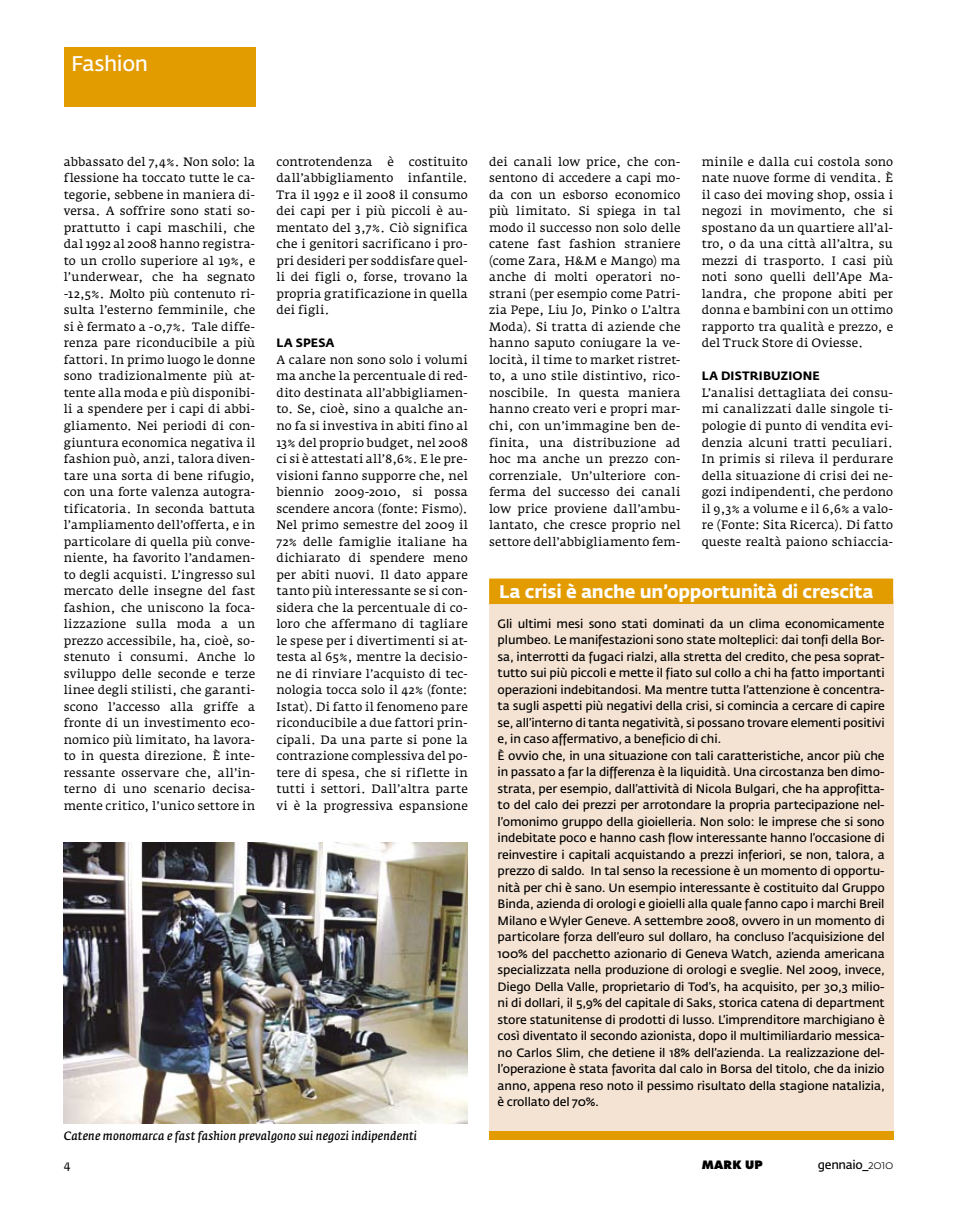
<style>
.page{position:relative;width:957px;height:1212px;background:#fff}
.page>*{position:absolute;margin:0;border:0;box-sizing:border-box;transform-origin:0 0}
.t1{font:600 21px "Fedra Sans Std";letter-spacing:-.02em;color:#fff}
.t2{font:700 18px "Fedra Sans Std";color:#fff}
.t3{font:12px/16.5px "Fedra Serif A Std";letter-spacing:.01em;color:#000;text-align:justify}
.t4{font:600 12px/16.5px "Fedra Sans Std";letter-spacing:-.01em;color:#000}
.t5{font:italic 600 12px "Fedra Serif A Std";letter-spacing:.015em;color:#000}
.t6{font:700 12px "Fedra Sans Std";letter-spacing:.015em;color:#000}
.t7{font:600 12px "Fedra Sans Std";letter-spacing:-.03em;color:#000}
.t8{font:800 11.25px "Futura Std";letter-spacing:.025em;color:#000}
.s1{font-weight:300}
</style>
<div class="page">
<div style="left:64px;top:47px;width:191px;height:59px;background:#e39c00"></div>
<div style="left:489px;top:599px;width:404px;height:540px;background:#f4e3d3"></div>
<div style="left:490px;top:579px;width:402px;height:24px;background:#e39c00"></div>
<div style="left:489px;top:578px;width:404px;height:26px;border:2px solid #e39c00"></div>
<div style="left:489px;top:1131px;width:404px;height:8px;background:#e39c00"></div>
<img style="left:64px;top:842px;width:404px;height:281px">
<h1 class="t1" style="left:71px;top:50px;width:78px">Fashion</h1>
<p class="t3" style="left:64px;top:154px;width:193px">abbassato del 7,4%. Non solo: la flessione ha toccato tutte le ca&shy;tegorie, sebbene in maniera di&shy;versa. A soffrire sono stati so&shy;prattutto i capi maschili, che dal 1992 al 2008 hanno registra&shy;to un crollo superiore al 19%, e l’underwear, che ha segnato -12,5%. Molto più contenuto ri&shy;sulta l’esterno femminile, che si è fermato a -0,7%. Tale diffe&shy;renza pare riconducibile a più fattori. In primo luogo le donne sono tradizionalmente più at&shy;tente alla moda e più disponibi&shy;li a spendere per i capi di abbi&shy;gliamento. Nei periodi di con&shy;giuntura economica negativa il fashion può, anzi, talora diven&shy;tare una sorta di bene rifugio, con una forte valenza autogra&shy;tificatoria. In seconda battuta l’ampliamento dell’offerta, e in particolare di quella più conve&shy;niente, ha favorito l’andamen&shy;to degli acquisti. L’ingresso sul mercato delle insegne del fast fashion, che uniscono la foca&shy;lizzazione sulla moda a un prezzo accessibile, ha, cioè, so&shy;stenuto i consumi. Anche lo sviluppo delle seconde e terze linee degli stilisti, che garanti&shy;scono l’accesso alla griffe a fronte di un investimento eco&shy;nomico più limitato, ha lavora&shy;to in questa direzione. È inte&shy;ressante osservare che, all’in&shy;terno di uno scenario decisa&shy;mente critico, l’unico settore in</p>
<p class="t3" style="left:276px;top:154px;width:193px">controtendenza è costituito dall’abbigliamento infantile.<br>Tra il 1992 e il 2008 il consumo dei capi per i più piccoli è au&shy;mentato del 3,7%. Ciò significa che i genitori sacrificano i pro&shy;pri desideri per soddisfare quel&shy;li dei figli o, forse, trovano la propria gratificazione in quella dei figli.</p>
<p class="t6" style="left:276px;top:335px;width:60px">La spesa</p>
<p class="t3" style="left:276px;top:352px;width:193px">A calare non sono solo i volumi ma anche la percentuale di red&shy;dito destinata all’abbigliamen&shy;to. Se, cioè, sino a qualche an&shy;no fa si investiva in abiti fino al 13% del proprio budget, nel 2008 ci si è attestati all’8,6%. E le pre&shy;visioni fanno supporre che, nel biennio 2009-2010, si possa scendere ancora (fonte: Fismo).<br>Nel primo semestre del 2009 il 72% delle famiglie italiane ha dichiarato di spendere meno per abiti nuovi. Il dato appare tanto più interessante se si con&shy;sidera che la percentuale di co&shy;loro che affermano di tagliare le spese per i divertimenti si at&shy;testa al 65%, mentre la decisio&shy;ne di rinviare l’acquisto di tec&shy;nologia tocca solo il 42% (fonte:<br>Istat). Di fatto il fenomeno pare riconducibile a due fattori prin&shy;cipali. Da una parte si pone la contrazione complessiva del po&shy;tere di spesa, che si riflette in tutti i settori. Dall’altra parte vi è la progressiva espansione</p>
<p class="t5" style="left:64px;top:1128px;width:355px">Catene monomarca e fast fashion prevalgono sui negozi indipendenti</p>
<p class="t3" style="left:489px;top:154px;width:193px">dei canali low price, che con&shy;sentono di accedere a capi mo&shy;da con un esborso economico più limitato. Si spiega in tal modo il successo non solo delle catene fast fashion straniere (come Zara, H&amp;M e Mango) ma anche di molti operatori no&shy;strani (per esempio come Patri&shy;zia Pepe, Liu Jo, Pinko o L’altra Moda). Si tratta di aziende che hanno saputo coniugare la ve&shy;locità, il time to market ristret&shy;to, a uno stile distintivo, rico&shy;noscibile. In questa maniera hanno creato veri e propri mar&shy;chi, con un’immagine ben de&shy;finita, una distribuzione ad hoc ma anche un prezzo con&shy;correnziale. Un’ulteriore con&shy;ferma del successo dei canali low price proviene dall’ambu&shy;lantato, che cresce proprio nel settore dell’abbigliamento fem-</p>
<p class="t3" style="left:702px;top:154px;width:193px">minile e dalla cui costola sono nate nuove forme di vendita. È il caso dei moving shop, ossia i negozi in movimento, che si spostano da un quartiere all’al&shy;tro, o da una città all’altra, su mezzi di trasporto. I casi più noti sono quelli dell’Ape Ma&shy;landra, che propone abiti per donna e bambini con un ottimo rapporto tra qualità e prezzo, e del Truck Store di Oviesse.</p>
<p class="t6" style="left:702px;top:368px;width:120px">La distribuzione</p>
<p class="t3" style="left:702px;top:385px;width:193px">L’analisi dettagliata dei consu&shy;mi canalizzati dalle singole ti&shy;pologie di punto di vendita evi&shy;denzia alcuni tratti peculiari.<br>In primis si rileva il perdurare della situazione di crisi dei ne&shy;gozi indipendenti, che perdono il 9,3% a volume e il 6,6% a valo&shy;re (Fonte: Sita Ricerca). Di fatto queste realtà paiono schiaccia-</p>
<h2 class="t2" style="left:499px;top:580px;width:376px">La crisi è anche un’opportunità di crescita</h2>
<p class="t4" style="left:497px;top:615px;width:389px">Gli ultimi mesi sono stati dominati da un clima economicamente plumbeo. Le manifestazioni sono state molteplici: dai tonfi della Bor&shy;sa, interrotti da fugaci rialzi, alla stretta del credito, che pesa soprat&shy;tutto sui più piccoli e mette il fiato sul collo a chi ha fatto importanti operazioni indebitandosi. Ma mentre tutta l’attenzione è concentra&shy;ta sugli aspetti più negativi della crisi, si comincia a cercare di capire se, all’interno di tanta negatività, si possano trovare elementi positivi e, in caso affermativo, a beneficio di chi.<br>È ovvio che, in una situazione con tali caratteristiche, ancor più che in passato a far la differenza è la liquidità. Una circostanza ben dimo&shy;strata, per esempio, dall’attività di Nicola Bulgari, che ha approfitta&shy;to del calo dei prezzi per arrotondare la propria partecipazione nel&shy;l’omonimo gruppo della gioielleria. Non solo: le imprese che si sono indebitate poco e hanno cash flow interessante hanno l’occasione di reinvestire i capitali acquistando a prezzi inferiori, se non, talora, a prezzo di saldo. In tal senso la recessione è un momento di opportu&shy;nità per chi è sano. Un esempio interessante è costituito dal Gruppo Binda, azienda di orologi e gioielli alla quale fanno capo i marchi Breil Milano e Wyler Geneve. A settembre 2008, ovvero in un momento di particolare forza dell’euro sul dollaro, ha concluso l’acquisizione del 100% del pacchetto azionario di Geneva Watch, azienda americana specializzata nella produzione di orologi e sveglie. Nel 2009, invece, Diego Della Valle, proprietario di Tod’s, ha acquisito, per 30,3 milio&shy;ni di dollari, il 5,9% del capitale di Saks, storica catena di department store statunitense di prodotti di lusso. L’imprenditore marchigiano è così diventato il secondo azionista, dopo il multimiliardario messica&shy;no Carlos Slim, che detiene il 18% dell’azienda. La realizzazione del&shy;l’operazione è stata favorita dal calo in Borsa del titolo, che da inizio anno, appena reso noto il pessimo risultato della stagione natalizia, è crollato del 70%.</p>
<p class="t8" style="left:702px;top:1158px;width:63px">MARK UP</p>
<p class="t7" style="left:818px;top:1157px;width:77px">gennaio_<span class="s1">2010</span></p>
</div>
